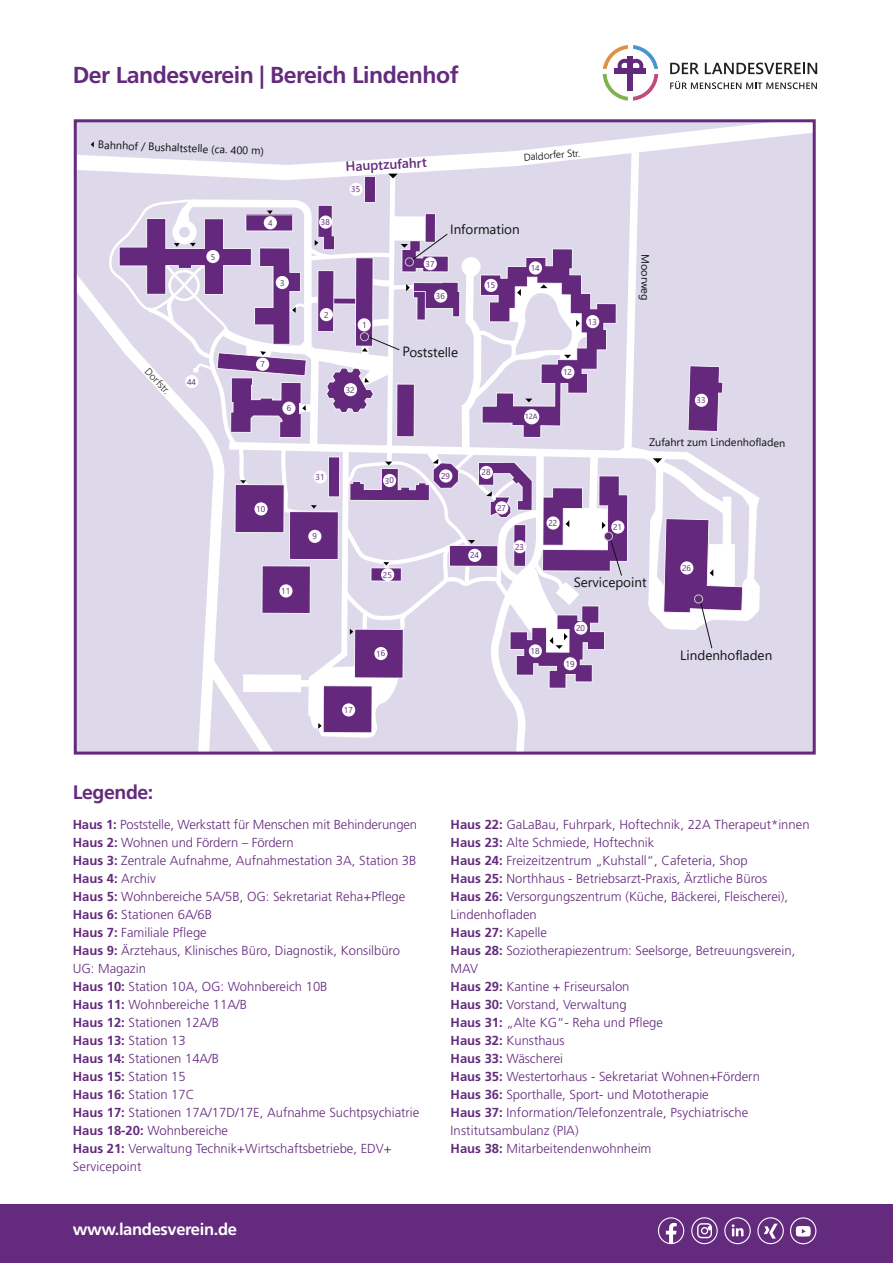
<style>
.page{position:relative;width:893px;height:1263px;background:#fff}
.page>*{position:absolute;margin:0;border:0;box-sizing:border-box;transform-origin:0 0}
.t1{font:700 23.1px "Frutiger LT Std";letter-spacing:-.02em;color:#642a7d}
.t2{font:700 19.5px "Frutiger LT Std";letter-spacing:-.02em;color:#642a7d}
.t3{font:700 16.5px "Frutiger LT Std";letter-spacing:-.02em;color:#fff}
.t4{font:13.5px "Segoe UI";letter-spacing:-.005em;color:#0f1313}
.t5{font:600 13.5px "Segoe UI";color:#64297d}
.t6{font:300 13.05px/18px "Frutiger LT Std";color:#642a7d}
.t7{font:10.95px "Segoe UI";letter-spacing:-.005em;color:#0f1313}
.t8{font:300 10.05px "Segoe UI";color:#000001}
.t9{font:300 10.05px "Segoe UI";color:#231f20}
.s1{font-weight:700}
</style>
<div class="page">
<div style="left:0;top:1204px;width:893px;height:59px;background:#642a7d"></div>
<svg style="left:658px;top:1217px;width:26px;height:27px"></svg>
<svg style="left:724px;top:1217px;width:27px;height:27px"></svg>
<svg style="left:757px;top:1217px;width:27px;height:27px"></svg>
<svg style="left:691px;top:1217px;width:27px;height:27px"></svg>
<svg style="left:790px;top:1217px;width:26px;height:27px"></svg>
<svg style="left:670px;top:63px;width:29px;height:11px"></svg>
<svg style="left:705px;top:63px;width:112px;height:11px"></svg>
<svg style="left:670px;top:81px;width:147px;height:8px"></svg>
<svg style="left:603px;top:45px;width:55px;height:56px"></svg>
<div style="left:765px;top:188px;width:47px;height:562px;background:#ded8eb"></div>
<div style="left:78px;top:188px;width:29px;height:562px;background:#ded8eb"></div>
<svg style="left:78px;top:123px;width:734px;height:65px"></svg>
<svg style="left:91px;top:141px;width:3px;height:6px"></svg>
<svg style="left:107px;top:145px;width:658px;height:608px;background:#d3c7df"></svg>
<h1 class="t1" style="left:73px;top:62px;width:387px">Der Landesverein | Bereich Lindenhof</h1>
<p class="t7" style="left:98px;top:135px;width:168px;rotate:2deg">Bahnhof / Bushaltstelle (ca. 400 m)</p>
<p class="t5" style="left:345px;top:154px;width:83px;rotate:-3deg">Hauptzufahrt</p>
<p class="t8" style="left:523px;top:147px;width:58px;rotate:-4deg">Daldorfer Str.</p>
<p class="t9" style="left:153px;top:363px;width:33px;rotate:46deg">Dorfstr.</p>
<h2 class="t2" style="left:73px;top:781px;width:82px">Legende:</h2>
<p class="t4" style="left:450px;top:217px;width:71px">Information</p>
<p class="t4" style="left:402px;top:339px;width:57px">Poststelle</p>
<p class="t7" style="left:656px;top:254px;width:48px;rotate:90deg">Moorweg</p>
<p class="t7" style="left:649px;top:432px;width:138px">Zufahrt zum Lindenhofladen</p>
<p class="t4" style="left:574px;top:570px;width:74px">Servicepoint</p>
<p class="t4" style="left:680px;top:643px;width:94px">Lindenhofladen</p>
<p class="t6" style="left:73px;top:816px;width:348px"><span class="s1">Haus 1:</span> Poststelle, Werkstatt für Menschen mit Behinderungen <span class="s1">Haus 2:</span> Wohnen und Fördern – Fördern<br><span class="s1">Haus 3:</span> Zentrale Aufnahme, Aufnahmestation 3A, Station 3B <span class="s1">Haus 4:</span> Archiv<br><span class="s1">Haus 5:</span> Wohnbereiche 5A/5B, OG: Sekretariat Reha+Pflege <span class="s1">Haus 6:</span> Stationen 6A/6B<br><span class="s1">Haus 7:</span> Familiale Pflege<br><span class="s1">Haus 9:</span> Ärztehaus, Klinisches Büro, Diagnostik, Konsilbüro UG: Magazin<br><span class="s1">Haus 10:</span> Station 10A, OG: Wohnbereich 10B<br><span class="s1">Haus 11:</span> Wohnbereiche 11A/B<br><span class="s1">Haus 12:</span> Stationen 12A/B<br><span class="s1">Haus 13:</span> Station 13<br><span class="s1">Haus 14:</span> Stationen 14A/B<br><span class="s1">Haus 15:</span> Station 15<br><span class="s1">Haus 16:</span> Station 17C<br><span class="s1">Haus 17:</span> Stationen 17A/17D/17E, Aufnahme Suchtpsychiatrie <span class="s1">Haus 18-20:</span> Wohnbereiche<br><span class="s1">Haus 21:</span> Verwaltung Technik+Wirtschaftsbetriebe, EDV+ Servicepoint</p>
<p class="t6" style="left:451px;top:816px;width:360px"><span class="s1">Haus 22:</span> GaLaBau, Fuhrpark, Hoftechnik, 22A Therapeut*innen <span class="s1">Haus 23:</span> Alte Schmiede, Hoftechnik<br><span class="s1">Haus 24:</span> Freizeitzentrum „Kuhstall“, Cafeteria, Shop<br><span class="s1">Haus 25:</span> Northhaus - Betriebsarzt-Praxis, Ärztliche Büros<br><span class="s1">Haus 26:</span> Versorgungszentrum (Küche, Bäckerei, Fleischerei), Lindenhofladen<br><span class="s1">Haus 27:</span> Kapelle<br><span class="s1">Haus 28:</span> Soziotherapiezentrum: Seelsorge, Betreuungsverein, MAV<br><span class="s1">Haus 29:</span> Kantine + Friseursalon<br><span class="s1">Haus 30:</span> Vorstand, Verwaltung<br><span class="s1">Haus 31:</span> „Alte KG“- Reha und Pflege<br><span class="s1">Haus 32:</span> Kunsthaus<br><span class="s1">Haus 33:</span> Wäscherei<br><span class="s1">Haus 35:</span> Westertorhaus - Sekretariat Wohnen+Fördern<br><span class="s1">Haus 36:</span> Sporthalle, Sport- und Mototherapie<br><span class="s1">Haus 37:</span> Information/Telefonzentrale, Psychiatrische Institutsambulanz (PIA)<br><span class="s1">Haus 38:</span> Mitarbeitendenwohnheim</p>
<p class="t3" style="left:73px;top:1220px;width:166px">www.landesverein.de</p>
</div>
